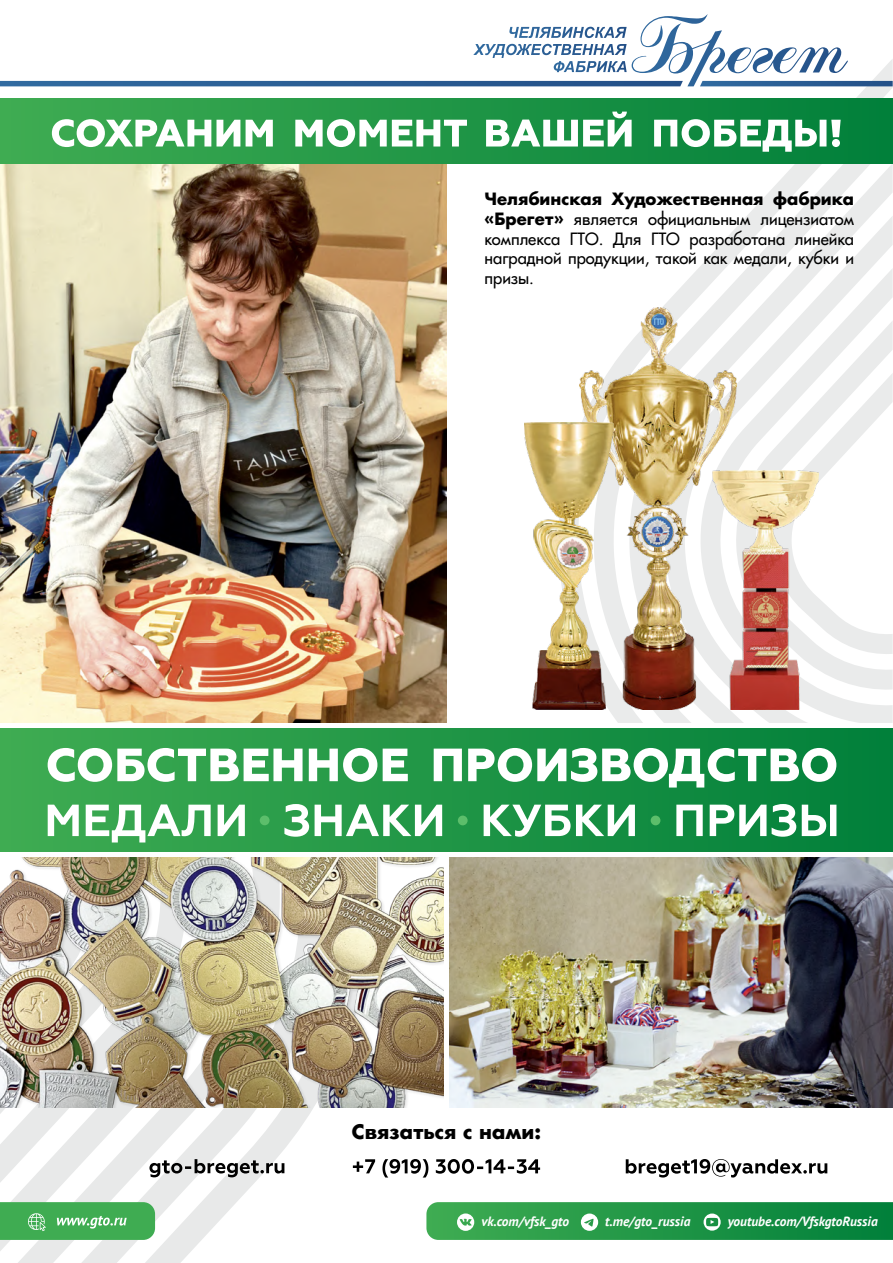
<style>
.page{position:relative;width:893px;height:1263px;background:#fff}
.page>*{position:absolute;margin:0;border:0;box-sizing:border-box;transform-origin:0 0}
.t1{font:700 19.5px "Favorit C";color:#000}
.t2{font:16.5px/19.8px "Favorit C";color:#000;text-align:justify}
.t3{font:italic 700 13.35px "PT Sans";color:#fff}
.s1{font-weight:700}
</style>
<div class="page">
<svg style="left:0;top:1108px;width:353px;height:155px"></svg>
<svg style="left:555px;top:86px;width:338px;height:637px"></svg>
<img style="left:0;top:163px;width:446px;height:560px">
<svg style="left:0;top:14px;width:893px;height:72px"></svg>
<svg style="left:0;top:728px;width:893px;height:124px;background:#1f9546"></svg>
<svg style="left:48px;top:748px;width:788px;height:39px"></svg>
<svg style="left:48px;top:804px;width:788px;height:38px"></svg>
<div style="left:260px;top:815px;width:10px;height:10px;background:#5cbe6b;border-radius:50%"></div>
<div style="left:458px;top:815px;width:10px;height:10px;background:#5cbe6b;border-radius:50%"></div>
<div style="left:651px;top:815px;width:9px;height:10px;background:#5cbe6b;border-radius:50%"></div>
<img style="left:0;top:857px;width:893px;height:251px">
<hr style="left:444px;top:853px;width:4px;height:255px;background:#fff">
<img style="left:580px;top:307px;width:157px;height:403px">
<img style="left:712px;top:471px;width:106px;height:239px">
<img style="left:525px;top:423px;width:88px;height:287px">
<svg style="left:149px;top:1159px;width:135px;height:18px"></svg>
<svg style="left:626px;top:1159px;width:201px;height:18px"></svg>
<svg style="left:353px;top:1159px;width:187px;height:18px"></svg>
<svg style="left:0;top:1202px;width:155px;height:38px;background:#4eb25f"></svg>
<svg style="left:426px;top:1202px;width:467px;height:38px;background:#28994d"></svg>
<div style="left:0;top:99px;width:893px;height:64px;background:linear-gradient(to right,#3fac52,#017f3a)"></div>
<svg style="left:52px;top:112px;width:789px;height:40px"></svg>
<p class="t2" style="left:484px;top:189px;width:371px"><span class="s1">Челябинская Художественная фабрика «Брегет»</span> является официальным лицензиатом комплекса ГТО. Для ГТО разработана линейка наградной продукции, такой как медали, кубки и призы.</p>
<p class="t1" style="left:352px;top:1118px;width:191px">Связаться с нами:</p>
<p class="t3" style="left:481px;top:1212px;width:89px">vk.com/vfsk_gto</p>
<p class="t3" style="left:605px;top:1212px;width:87px">t.me/gto_russia</p>
<p class="t3" style="left:728px;top:1212px;width:152px">youtube.com/VfskgtoRussia</p>
</div>
